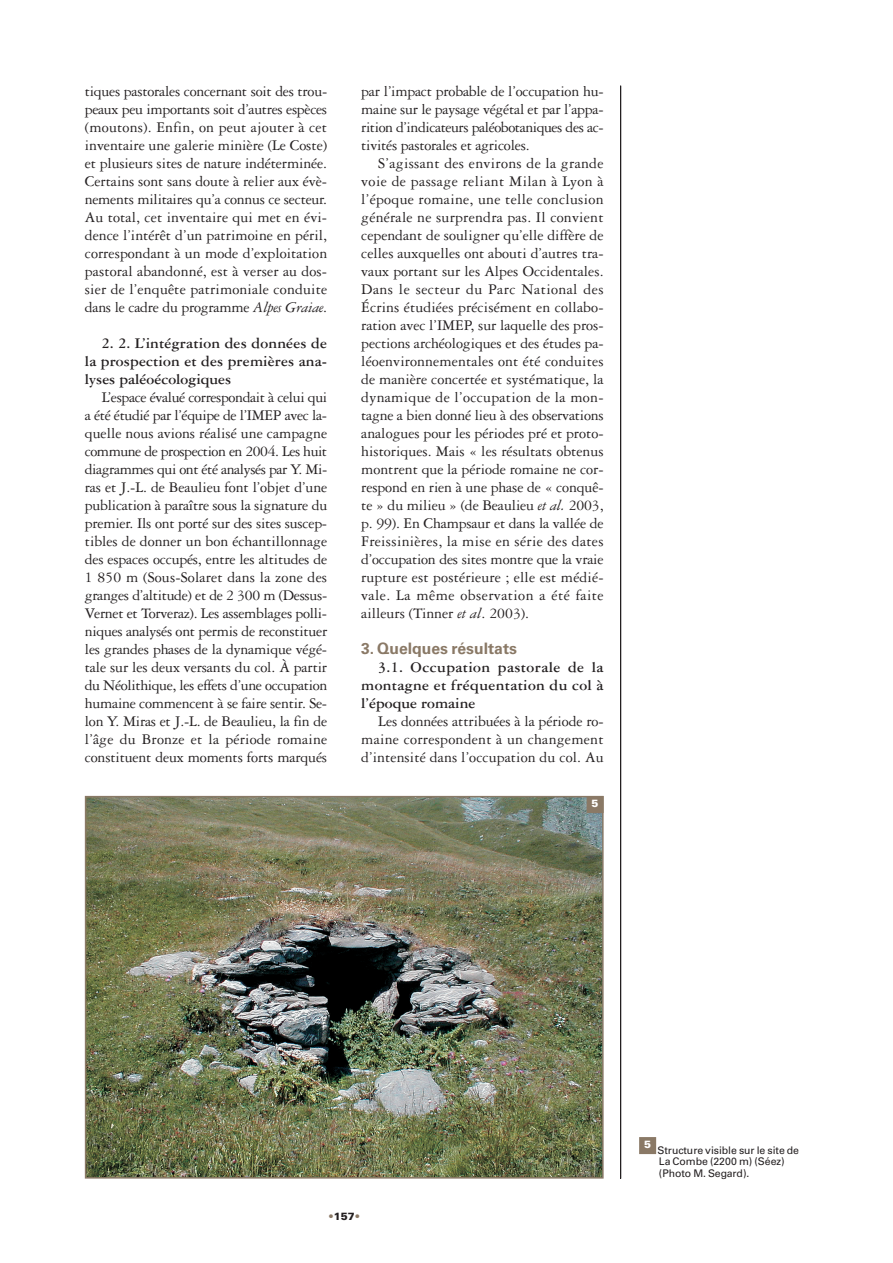
<style>
.page{position:relative;width:893px;height:1263px;background:#fff}
.page>*{position:absolute;margin:0;border:0;box-sizing:border-box;transform-origin:0 0}
.t1{font:15.75px/18px "Garamond Three";color:#231f20;text-align:justify}
.t2{font:700 15.75px/18px "Garamond Three";letter-spacing:.01em;color:#231f20;text-align:justify}
.t3{font:700 15.75px "Univers";color:#8a7966}
.t4{font:10.5px/11.2px "Univers";letter-spacing:-.005em;color:#231f20}
.t5{font:900 10.5px "Univers";color:#231f20}
.t6{font:900 10.5px "Univers";color:#fff}
.s1{font-style:italic}
.s2{color:#8a7966}
</style>
<div class="page">
<div style="left:640px;top:1138px;width:15px;height:15px;background:#8a7966"></div>
<div style="left:639px;top:1137px;width:17px;height:17px;border:2px solid #8a7966"></div>
<hr style="left:620px;top:86px;width:1px;height:1092px;background:#231f20">
<img style="left:88px;top:799px;width:513px;height:376px">
<div style="left:85px;top:796px;width:519px;height:382px;border:2px solid #8a7966"></div>
<div style="left:587px;top:797px;width:16px;height:15px;background:#8a7966"></div>
<div style="left:587px;top:796px;width:17px;height:17px;border:2px solid #8a7966"></div>
<p class="t1" style="left:85px;top:84px;width:244px">tiques pastorales concernant soit des trou&shy;peaux peu importants soit d’autres espèces (moutons). Enfin, on peut ajouter à cet inventaire une galerie minière (Le Coste) et plusieurs sites de nature indéterminée.<br>Certains sont sans doute à relier aux évè&shy;nements militaires qu’a connus ce secteur.<br>Au total, cet inventaire qui met en évi&shy;dence l’intérêt d’un patrimoine en péril, correspondant à un mode d’exploitation pastoral abandonné, est à verser au dos&shy;sier de l’enquête patrimoniale conduite dans le cadre du programme <span class="s1">Alpes Graiae</span>.</p>
<p class="t2" style="left:85px;top:336px;width:244px;text-indent:17px">2. 2. L’intégration des données de la prospection et des premières ana&shy;lyses paléoécologiques</p>
<p class="t1" style="left:85px;top:390px;width:244px;text-indent:17px">L’espace évalué correspondait à celui qui a été étudié par l’équipe de l’IMEP avec la&shy;quelle nous avions réalisé une campagne commune de prospection en 2004. Les huit diagrammes qui ont été analysés par Y. Mi&shy;ras et J.-L. de Beaulieu font l’objet d’une publication à paraître sous la signature du premier. Ils ont porté sur des sites suscep&shy;tibles de donner un bon échantillonnage des espaces occupés, entre les altitudes de 1 850 m (Sous-Solaret dans la zone des granges d’altitude) et de 2 300 m (Dessus-Vernet et Torveraz). Les assemblages polli&shy;niques analysés ont permis de reconstituer les grandes phases de la dynamique végé&shy;tale sur les deux versants du col. À partir du Néolithique, les effets d’une occupation humaine commencent à se faire sentir. Se&shy;lon Y. Miras et J.-L. de Beaulieu, la fin de l’âge du Bronze et la période romaine constituent deux moments forts marqués</p>
<p class="t1" style="left:361px;top:84px;width:244px">par l’impact probable de l’occupation hu&shy;maine sur le paysage végétal et par l’appa&shy;rition d’indicateurs paléobotaniques des ac&shy;tivités pastorales et agricoles.</p>
<p class="t1" style="left:361px;top:156px;width:244px;text-indent:17px">S’agissant des environs de la grande voie de passage reliant Milan à Lyon à l’époque romaine, une telle conclusion générale ne surprendra pas. Il convient cependant de souligner qu’elle diffère de celles auxquelles ont abouti d’autres tra&shy;vaux portant sur les Alpes Occidentales.<br>Dans le secteur du Parc National des Écrins étudiées précisément en collabo&shy;ration avec l’IMEP, sur laquelle des pros&shy;pections archéologiques et des études pa&shy;léoenvironnementales ont été conduites de manière concertée et systématique, la dynamique de l’occupation de la mon&shy;tagne a bien donné lieu à des observations analogues pour les périodes pré et proto&shy;historiques. Mais « les résultats obtenus montrent que la période romaine ne cor&shy;respond en rien à une phase de « conquê&shy;te » du milieu » (de Beaulieu <span class="s1">et al.</span> 2003, p. 99). En Champsaur et dans la vallée de Freissinières, la mise en série des dates d’occupation des sites montre que la vraie rupture est postérieure ; elle est médié&shy;vale. La même observation a été faite ailleurs (Tinner <span class="s1">et al</span>. 2003).</p>
<p class="t3" style="left:361px;top:643px;width:157px">3. Quelques résultats</p>
<p class="t2" style="left:361px;top:660px;width:244px;text-indent:17px">3.1. Occupation pastorale de la montagne et fréquentation du col à l’époque romaine</p>
<p class="t1" style="left:361px;top:714px;width:244px;text-indent:17px">Les données attribuées à la période ro&shy;maine correspondent à un changement d’intensité dans l’occupation du col. Au</p>
<p class="t6" style="left:592px;top:800px;width:9px">5</p>
<p class="t5" style="left:328px;top:1212px;width:33px"><span class="s2">•</span>157<span class="s2">•</span></p>
<p class="t6" style="left:644px;top:1141px;width:9px">5</p>
<p class="t4" style="left:658px;top:1146px;width:143px">Structure visible sur le site de<br>La Combe (2200 m) (Séez) (Photo M. Segard).</p>
</div>
